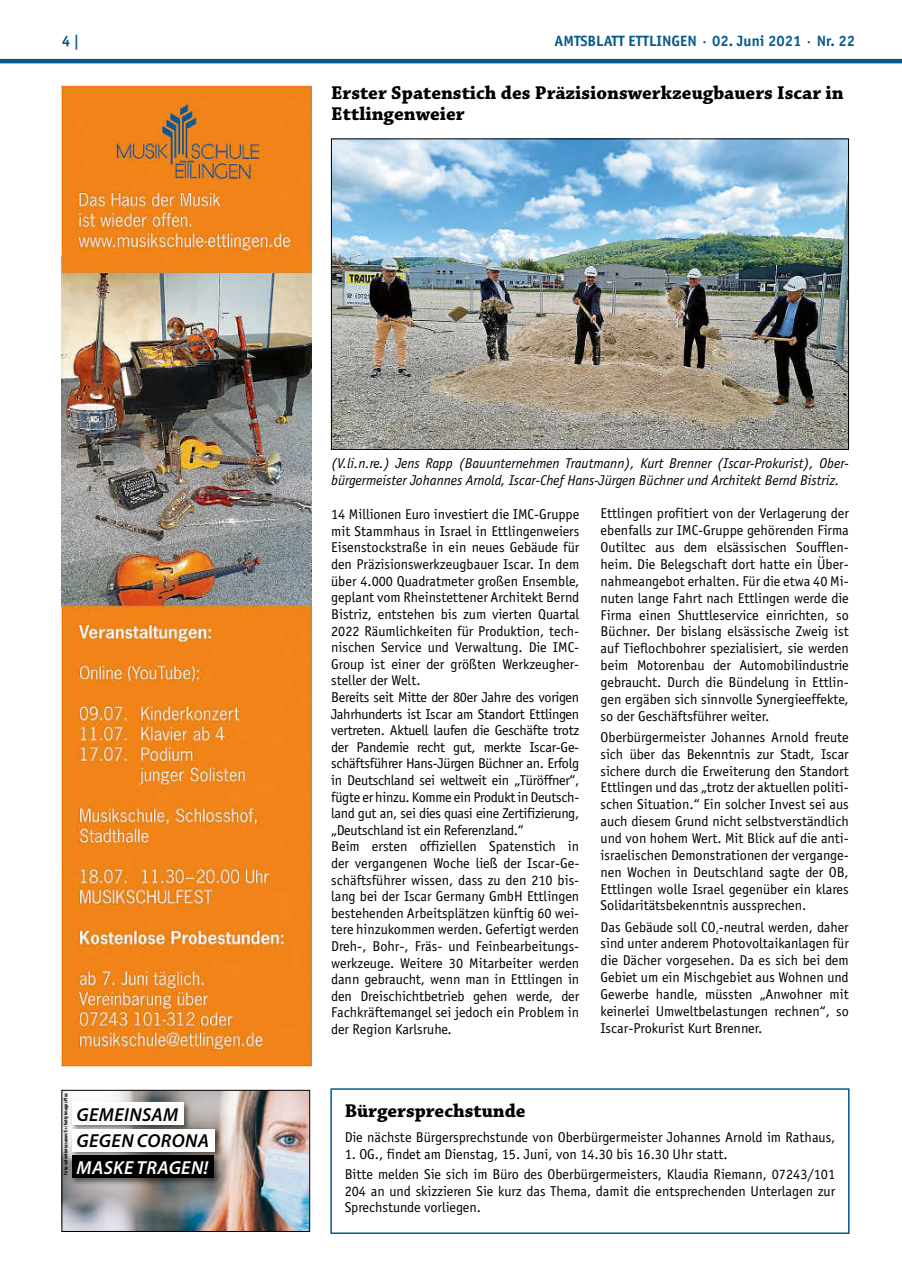
<style>
.page{position:relative;width:902px;height:1280px;background:#fff}
.page>*{position:absolute;margin:0;border:0;box-sizing:border-box;transform-origin:0 0}
.t1{font:700 19.5px/21px "Chaparral Pro";color:#000}
.t2{font:italic 600 18.9px/26.4px "Myriad Pro";letter-spacing:.02em;color:#000}
.t3{font:italic 600 18.9px "Myriad Pro";letter-spacing:.02em;color:#fff}
.t4{font:700 15px "Officina Sans";color:#06598b}
.t5{font:14.25px/16.6px "Officina Sans";color:#000}
.t6{font:italic 14.25px/16.5px "Officina Sans";color:#000}
.t7{font:700 condensed 5.25px "Myriad Pro";color:#000}
</style>
<div class="page">
<hr style="left:0;top:59px;width:901px;height:4px;background:#06598b">
<img style="left:62px;top:85px;width:250px;height:982px">
<img style="left:333px;top:141px;width:513px;height:307px">
<div style="left:331px;top:139px;width:517px;height:311px;border:1px solid #000"></div>
<div style="left:330px;top:1088px;width:519px;height:146px;border:2px solid #06598b"></div>
<img style="left:64px;top:1092px;width:244px;height:138px">
<div style="left:71px;top:1101px;width:120px;height:32px;background:#000;opacity:.5"></div>
<div style="left:72px;top:1103px;width:111px;height:22px;background:#fefefe"></div>
<div style="left:71px;top:1127px;width:151px;height:32px;background:#000;opacity:.5"></div>
<div style="left:72px;top:1129px;width:143px;height:22px;background:#fefefe"></div>
<div style="left:71px;top:1154px;width:151px;height:32px;background:#000;opacity:.5"></div>
<div style="left:72px;top:1156px;width:142px;height:22px;background:#000"></div>
<div style="left:62px;top:1090px;width:248px;height:142px;border:1px solid #000"></div>
<p class="t4" style="left:62px;top:32px;width:19px">4 |</p>
<p class="t4" style="left:554px;top:32px;width:302px">AMTSBLATT ETTLINGEN · 02. JUNI 2021 · NR. 22</p>
<h1 class="t1" style="left:331px;top:84px;width:514px">Erster Spatenstich des Präzisionswerkzeugbauers Iscar in<br>Ettlingenweier</h1>
<p class="t6" style="left:331px;top:455px;width:519px">(V.li.n.re.) Jens Rapp (Bauunternehmen Trautmann), Kurt Brenner (Iscar-Prokurist), Ober&shy;bürgermeister Johannes Arnold, Iscar-Chef Hans-Jürgen Büchner und Architekt Bernd Bistriz.</p>
<p class="t7" style="left:63px;top:1174px;width:83px;rotate:-90deg">Foto: valentinrussanov/E+/Getty Images Plus</p>
<h2 class="t2" style="left:77px;top:1102px;width:134px">GEMEINSAM<br>GEGEN CORONA</h2>
<h2 class="t3" style="left:77px;top:1157px;width:133px">MASKE TRAGEN!</h2>
<p class="t5" style="left:331px;top:506px;width:250px">14 Millionen Euro investiert die IMC-Gruppe mit Stammhaus in Israel in Ettlingenweiers Eisenstockstraße in ein neues Gebäude für den Präzisionswerkzeugbauer Iscar. In dem über 4.000 Quadratmeter großen Ensemble, geplant vom Rheinstettener Architekt Bernd Bistriz, entstehen bis zum vierten Quartal 2022 Räumlichkeiten für Produktion, tech&shy;nischen Service und Verwaltung. Die IMC-Group ist einer der größten Werkzeugher&shy;steller der Welt.<br>Bereits seit Mitte der 80er Jahre des vorigen Jahrhunderts ist Iscar am Standort Ettlingen vertreten. Aktuell laufen die Geschäfte trotz der Pandemie recht gut, merkte Iscar-Ge&shy;schäftsführer Hans-Jürgen Büchner an. Erfolg in Deutschland sei weltweit ein „Türöffner“, fügte er hinzu. Komme ein Produkt in Deutsch&shy;land gut an, sei dies quasi eine Zertifizierung, „Deutschland ist ein Referenzland.“<br>Beim ersten offiziellen Spatenstich in der vergangenen Woche ließ der Iscar-Ge&shy;schäftsführer wissen, dass zu den 210 bis&shy;lang bei der Iscar Germany GmbH Ettlingen bestehenden Arbeitsplätzen künftig 60 wei&shy;tere hinzukommen werden. Gefertigt werden Dreh-, Bohr-, Fräs- und Feinbearbeitungs&shy;werkzeuge. Weitere 30 Mitarbeiter werden dann gebraucht, wenn man in Ettlingen in den Dreischichtbetrieb gehen werde, der Fachkräftemangel sei jedoch ein Problem in der Region Karlsruhe.</p>
<p class="t5" style="left:600px;top:505px;width:250px;text-align:justify">Ettlingen profitiert von der Verlagerung der ebenfalls zur IMC-Gruppe gehörenden Firma Outiltec aus dem elsässischen Soufflen&shy;heim. Die Belegschaft dort hatte ein Über&shy;nahmeangebot erhalten. Für die etwa 40 Mi&shy;nuten lange Fahrt nach Ettlingen werde die Firma einen Shuttleservice einrichten, so Büchner. Der bislang elsässische Zweig ist auf Tieflochbohrer spezialisiert, sie werden beim Motorenbau der Automobilindustrie gebraucht. Durch die Bündelung in Ettlin&shy;gen ergäben sich sinnvolle Synergieeffekte, so der Geschäftsführer weiter.</p>
<p class="t5" style="left:600px;top:729px;width:250px;text-align:justify">Oberbürgermeister Johannes Arnold freute sich über das Bekenntnis zur Stadt, Iscar sichere durch die Erweiterung den Standort Ettlingen und das „trotz der aktuellen politi&shy;schen Situation.“ Ein solcher Invest sei aus auch diesem Grund nicht selbstverständlich und von hohem Wert. Mit Blick auf die anti&shy;israelischen Demonstrationen der vergange&shy;nen Wochen in Deutschland sagte der OB, Ettlingen wolle Israel gegenüber ein klares Solidaritätsbekenntnis aussprechen.</p>
<p class="t5" style="left:600px;top:918px;width:250px;text-align:justify">Das Gebäude soll CO<sub>²</sub>-neutral werden, daher sind unter anderem Photovoltaikanlagen für die Dächer vorgesehen. Da es sich bei dem Gebiet um ein Mischgebiet aus Wohnen und Gewerbe handle, müssten „Anwohner mit keinerlei Umweltbelastungen rechnen“, so Iscar-Prokurist Kurt Brenner.</p>
<h1 class="t1" style="left:344px;top:1101px;width:182px">Bürgersprechstunde</h1>
<p class="t5" style="left:344px;top:1129px;width:492px">Die nächste Bürgersprechstunde von Oberbürgermeister Johannes Arnold im Rathaus,</p>
<p class="t5" style="left:344px;top:1143px;width:492px;line-height:20.7px">1. OG., findet am Dienstag, 15. Juni, von 14.30 bis 16.30 Uhr statt.<br>Bitte melden Sie sich im Büro des Oberbürgermeisters, Klaudia Riemann, 07243/101</p>
<p class="t5" style="left:344px;top:1183px;width:492px">204 an und skizzieren Sie kurz das Thema, damit die entsprechenden Unterlagen zur<br>Sprechstunde vorliegen.</p>
</div>
